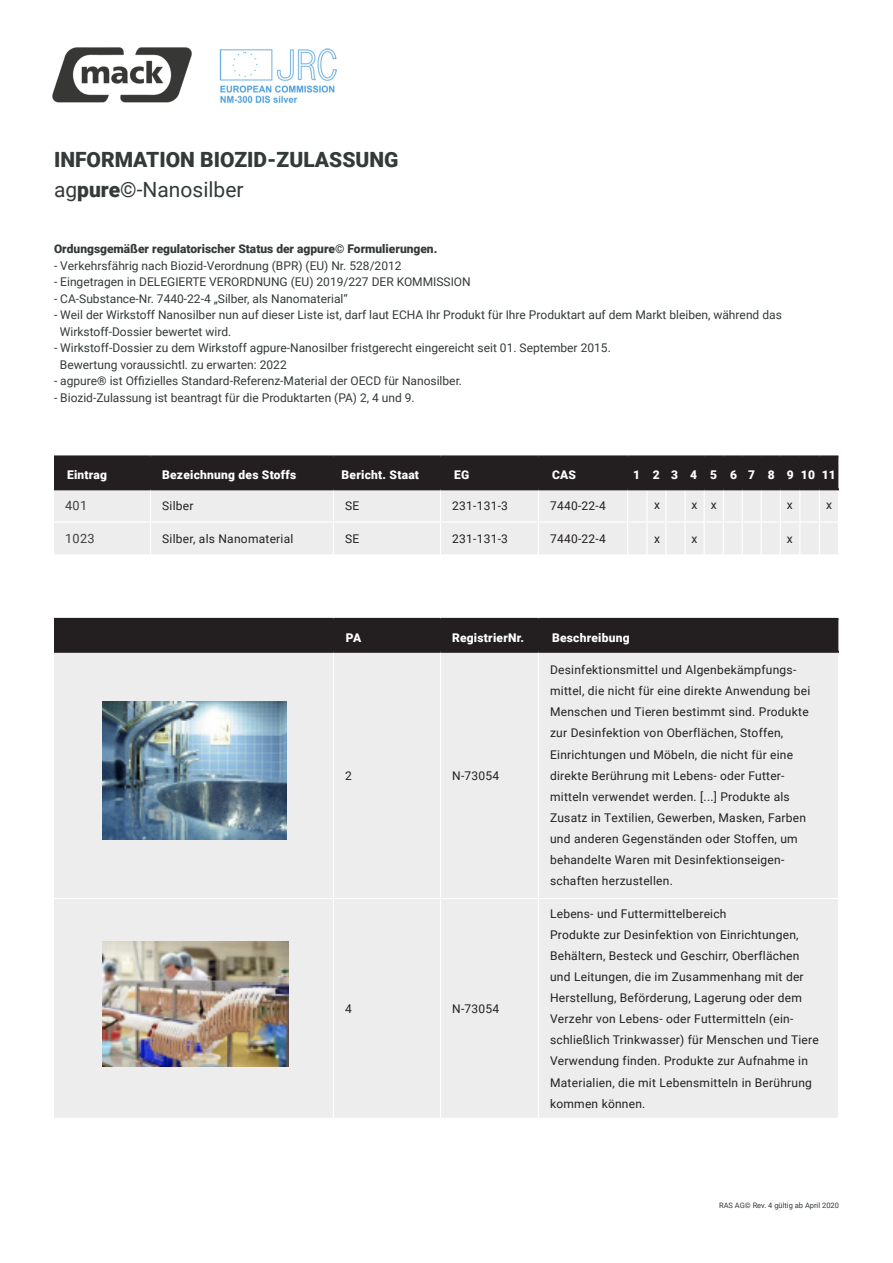
<style>
.page{position:relative;width:893px;height:1263px;background:#fff}
.page>*{position:absolute;margin:0;border:0;box-sizing:border-box;transform-origin:0 0}
.t1{font:900 21px/30px "Roboto";color:#343939}
.t2{font:12.75px "Roboto";letter-spacing:.02em;color:#3e3e3f}
.t3{font:12px/21.1px "Roboto";letter-spacing:.02em;color:#231f20}
.t4{font:12px/16.5px "Roboto";color:#343939}
.t5{font:900 12px "Roboto";letter-spacing:.02em;color:#fff}
.t6{font:900 12px "Roboto";color:#343939}
.t7{font:7.5px "Roboto";color:#343939}
.s1{font-weight:400}
</style>
<div class="page">
<img style="left:52px;top:47px;width:140px;height:56px">
<div style="left:54px;top:490px;width:784px;height:64px;background:#ededed"></div>
<hr style="left:150px;top:490px;width:1px;height:31px;background:#fff">
<hr style="left:333px;top:490px;width:1px;height:31px;background:#fff">
<hr style="left:440px;top:490px;width:1px;height:31px;background:#fff">
<hr style="left:538px;top:490px;width:1px;height:31px;background:#fff">
<hr style="left:627px;top:490px;width:1px;height:31px;background:#fff">
<hr style="left:646px;top:490px;width:2px;height:31px;background:#fff">
<hr style="left:665px;top:490px;width:1px;height:31px;background:#fff">
<hr style="left:684px;top:490px;width:2px;height:31px;background:#fff">
<hr style="left:704px;top:490px;width:1px;height:31px;background:#fff">
<hr style="left:723px;top:490px;width:1px;height:31px;background:#fff">
<hr style="left:742px;top:490px;width:1px;height:31px;background:#fff">
<hr style="left:761px;top:490px;width:1px;height:31px;background:#fff">
<hr style="left:780px;top:490px;width:1px;height:31px;background:#fff">
<hr style="left:799px;top:490px;width:1px;height:31px;background:#fff">
<hr style="left:819px;top:490px;width:1px;height:31px;background:#fff">
<hr style="left:150px;top:523px;width:1px;height:31px;background:#fff">
<hr style="left:333px;top:523px;width:1px;height:31px;background:#fff">
<hr style="left:440px;top:523px;width:1px;height:31px;background:#fff">
<hr style="left:538px;top:523px;width:1px;height:31px;background:#fff">
<hr style="left:627px;top:523px;width:1px;height:31px;background:#fff">
<hr style="left:646px;top:523px;width:2px;height:31px;background:#fff">
<hr style="left:665px;top:523px;width:1px;height:31px;background:#fff">
<hr style="left:684px;top:523px;width:2px;height:31px;background:#fff">
<hr style="left:704px;top:523px;width:1px;height:31px;background:#fff">
<hr style="left:723px;top:523px;width:1px;height:31px;background:#fff">
<hr style="left:742px;top:523px;width:1px;height:31px;background:#fff">
<hr style="left:761px;top:523px;width:1px;height:31px;background:#fff">
<hr style="left:780px;top:523px;width:1px;height:31px;background:#fff">
<hr style="left:799px;top:523px;width:1px;height:31px;background:#fff">
<hr style="left:819px;top:523px;width:1px;height:31px;background:#fff">
<div style="left:54px;top:455px;width:784px;height:35px;background:#231f20"></div>
<hr style="left:819px;top:488px;width:20px;height:2px;background:#231f20">
<hr style="left:54px;top:521px;width:97px;height:2px;background:#fff">
<hr style="left:151px;top:521px;width:182px;height:2px;background:#fff">
<hr style="left:333px;top:521px;width:108px;height:2px;background:#fff">
<hr style="left:441px;top:521px;width:97px;height:2px;background:#fff">
<hr style="left:538px;top:521px;width:90px;height:2px;background:#fff">
<svg style="left:628px;top:521px;width:152px;height:2px"></svg>
<hr style="left:780px;top:521px;width:20px;height:2px;background:#fff">
<svg style="left:800px;top:521px;width:38px;height:2px"></svg>
<div style="left:54px;top:620px;width:784px;height:31px;background:#231f20"></div>
<div style="left:54px;top:653px;width:784px;height:465px;background:#ededed"></div>
<hr style="left:538px;top:620px;width:1px;height:31px;background:#231f20">
<hr style="left:333px;top:653px;width:1px;height:245px;background:#fff">
<hr style="left:440px;top:653px;width:1px;height:245px;background:#fff">
<hr style="left:538px;top:653px;width:1px;height:245px;background:#fff">
<hr style="left:333px;top:899px;width:1px;height:219px;background:#fff">
<hr style="left:440px;top:899px;width:1px;height:219px;background:#fff">
<hr style="left:538px;top:899px;width:1px;height:219px;background:#fff">
<hr style="left:54px;top:618px;width:279px;height:2px;background:#231f20">
<hr style="left:333px;top:618px;width:108px;height:2px;background:#231f20">
<hr style="left:441px;top:618px;width:97px;height:2px;background:#231f20">
<hr style="left:538px;top:618px;width:300px;height:2px;background:#231f20">
<hr style="left:54px;top:651px;width:279px;height:2px;background:#231f20">
<hr style="left:333px;top:651px;width:108px;height:2px;background:#231f20">
<hr style="left:441px;top:651px;width:97px;height:2px;background:#231f20">
<hr style="left:538px;top:651px;width:301px;height:2px;background:#231f20">
<hr style="left:54px;top:898px;width:279px;height:1px;background:#fff">
<hr style="left:333px;top:898px;width:108px;height:1px;background:#fff">
<hr style="left:441px;top:898px;width:97px;height:1px;background:#fff">
<hr style="left:538px;top:898px;width:300px;height:1px;background:#fff">
<img style="left:102px;top:702px;width:185px;height:138px">
<img style="left:102px;top:942px;width:186px;height:124px">
<img style="left:219px;top:48px;width:118px;height:55px">
<h1 class="t1" style="left:54px;top:144px;width:346px">INFORMATION BIOZID-ZULASSUNG <span class="s1">ag</span>pure<span class="s1">©-Nanosilber</span></h1>
<p class="t6" style="left:54px;top:241px;width:385px">Ordungsgemäßer regulatorischer Status der agpure© Formulierungen.</p>
<p class="t4" style="left:54px;top:257px;width:349px">- Verkehrsfährig nach Biozid-Verordnung (BPR) (EU) Nr. 528/2012</p>
<p class="t4" style="left:54px;top:273px;width:418px">- Eingetragen in DELEGIERTE VERORDNUNG (EU) 2019/227 DER KOMMISSION</p>
<p class="t4" style="left:54px;top:290px;width:295px">- CA-Substance-Nr. 7440-22-4 „Silber, als Nanomaterial“</p>
<p class="t4" style="left:60px;top:306px;width:723px;text-indent:-6px">- Weil der Wirkstoff Nanosilber nun auf dieser Liste ist, darf laut ECHA Ihr Produkt für Ihre Produktart auf dem Markt bleiben, während das<br>Wirkstoff-Dossier bewertet wird.</p>
<p class="t4" style="left:60px;top:339px;width:552px;text-indent:-6px">- Wirkstoff-Dossier zu dem Wirkstoff agpure-Nanosilber fristgerecht eingereicht seit 01. September 2015.<br>Bewertung voraussichtl. zu erwarten: 2022</p>
<p class="t4" style="left:54px;top:372px;width:409px">- agpure® ist Offizielles Standard-Referenz-Material der OECD für Nanosilber.</p>
<p class="t4" style="left:54px;top:389px;width:362px">- Biozid-Zulassung ist beantragt für die Produktarten (PA) 2, 4 und 9.</p>
<p class="t5" style="left:67px;top:466px;width:41px">Eintrag</p>
<p class="t5" style="left:162px;top:466px;width:135px">Bezeichnung des Stoffs</p>
<p class="t5" style="left:342px;top:466px;width:79px">Bericht. Staat</p>
<p class="t5" style="left:454px;top:466px;width:17px">EG</p>
<p class="t5" style="left:552px;top:466px;width:26px">CAS</p>
<p class="t2" style="left:65px;top:497px;width:23px">401</p>
<p class="t3" style="left:162px;top:495px;width:33px">Silber</p>
<p class="t3" style="left:345px;top:495px;width:16px">SE</p>
<p class="t3" style="left:452px;top:495px;width:57px">231-131-3</p>
<p class="t3" style="left:550px;top:495px;width:57px">7440-22-4</p>
<p class="t2" style="left:65px;top:529px;width:31px">1023</p>
<p class="t3" style="left:162px;top:527px;width:133px">Silber, als Nanomaterial</p>
<p class="t3" style="left:345px;top:527px;width:16px">SE</p>
<p class="t3" style="left:452px;top:527px;width:57px">231-131-3</p>
<p class="t3" style="left:550px;top:527px;width:57px">7440-22-4</p>
<p class="t5" style="left:633px;top:467px;width:204px">1 2 3 4 5 6 7 8 9 10 11</p>
<p class="t3" style="left:654px;top:494px;width:7px">x</p>
<p class="t3" style="left:654px;top:528px;width:7px">x</p>
<p class="t3" style="left:691px;top:494px;width:7px">x</p>
<p class="t3" style="left:691px;top:528px;width:7px">x</p>
<p class="t3" style="left:711px;top:494px;width:7px">x</p>
<p class="t3" style="left:787px;top:494px;width:7px">x</p>
<p class="t3" style="left:787px;top:528px;width:7px">x</p>
<p class="t3" style="left:826px;top:494px;width:7px">x</p>
<p class="t5" style="left:346px;top:629px;width:17px">PA</p>
<p class="t5" style="left:452px;top:629px;width:74px">RegistrierNr.</p>
<p class="t5" style="left:552px;top:629px;width:79px">Beschreibung</p>
<p class="t3" style="left:345px;top:764px;width:8px">2</p>
<p class="t3" style="left:452px;top:764px;width:49px">N-73054</p>
<p class="t3" style="left:345px;top:997px;width:8px">4</p>
<p class="t3" style="left:452px;top:997px;width:49px">N-73054</p>
<p class="t3" style="left:550px;top:659px;width:262px">Desinfektionsmittel und Algenbekämpfungs&shy;mittel, die nicht für eine direkte Anwendung bei Menschen und Tieren bestimmt sind. Produkte zur Desinfektion von Oberflächen, Stoffen, Einrichtungen und Möbeln, die nicht für eine direkte Berührung mit Lebens- oder Futter&shy;mitteln verwendet werden. [...] Produkte als Zusatz in Textilien, Gewerben, Masken, Farben und anderen Gegenständen oder Stoffen, um behandelte Waren mit Desinfektionseigen&shy;schaften herzustellen.</p>
<p class="t3" style="left:550px;top:902px;width:270px">Lebens- und Futtermittelbereich<br>Produkte zur Desinfektion von Einrichtungen, Behältern, Besteck und Geschirr, Oberflächen und Leitungen, die im Zusammenhang mit der Herstellung, Beförderung, Lagerung oder dem Verzehr von Lebens- oder Futtermitteln (ein&shy;schließlich Trinkwasser) für Menschen und Tiere Verwendung finden. Produkte zur Aufnahme in Materialien, die mit Lebensmitteln in Berührung kommen können.</p>
<p class="t7" style="left:719px;top:1200px;width:121px">RAS AG© Rev. 4 gültig ab April 2020</p>
</div>
